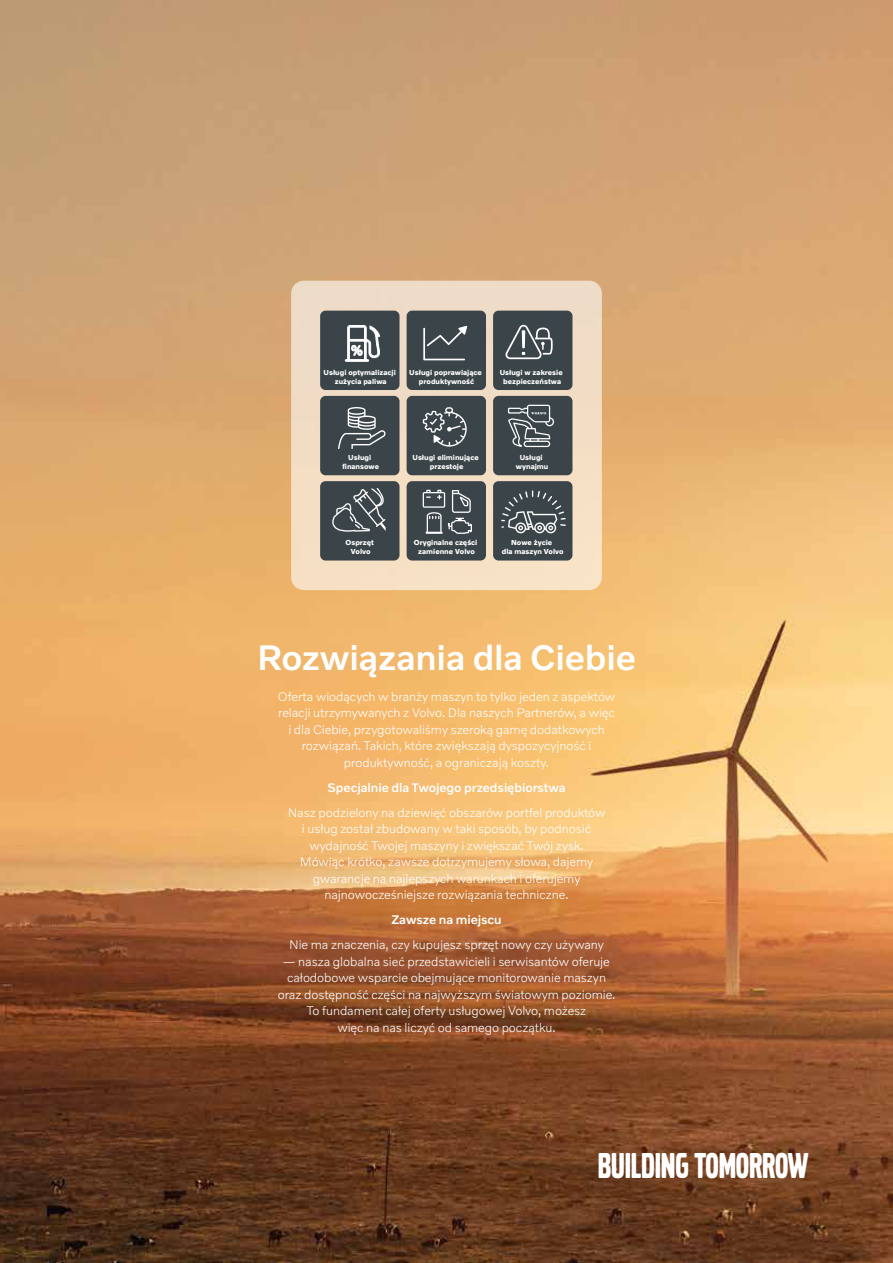
<style>
.page{position:relative;width:893px;height:1263px;background:#fff}
.page>*{position:absolute;margin:0;border:0;box-sizing:border-box;transform-origin:0 0}
.t1{font:37.5px "Volvo Broad Pro";letter-spacing:-.005em;color:#fff}
.t2{font:500 36px "Volvo Novum";letter-spacing:-.005em;color:#fff}
.t3{font:300 12.75px/16.5px "Volvo Novum";letter-spacing:-.005em;color:#fff;text-align:center}
.t4{font:500 12.75px "Volvo Novum";letter-spacing:-.005em;color:#fff}
.t5{font:700 7.35px/8.9px "Volvo Novum";color:#fff;text-align:center}
</style>
<div class="page">
<img style="left:0;top:0;width:893px;height:1263px">
<div style="left:291px;top:281px;width:311px;height:309px;background:#f1dcc5;border-radius:13px"></div>
<div style="left:493px;top:481px;width:79px;height:79px;background:#3b4448;border-radius:5px"></div>
<svg style="left:501px;top:490px;width:65px;height:43px"></svg>
<div style="left:407px;top:481px;width:79px;height:79px;background:#3b4448;border-radius:5px"></div>
<svg style="left:423px;top:490px;width:49px;height:44px"></svg>
<div style="left:320px;top:481px;width:79px;height:79px;background:#3b4448;border-radius:5px"></div>
<svg style="left:332px;top:488px;width:54px;height:44px"></svg>
<div style="left:493px;top:396px;width:79px;height:79px;background:#3b4448;border-radius:5px"></div>
<svg style="left:508px;top:405px;width:46px;height:42px"></svg>
<div style="left:407px;top:396px;width:79px;height:79px;background:#3b4448;border-radius:5px"></div>
<svg style="left:423px;top:407px;width:44px;height:40px"></svg>
<div style="left:320px;top:396px;width:79px;height:79px;background:#3b4448;border-radius:5px"></div>
<svg style="left:338px;top:407px;width:48px;height:42px"></svg>
<div style="left:493px;top:311px;width:79px;height:79px;background:#3b4448;border-radius:5px"></div>
<svg style="left:505px;top:325px;width:48px;height:34px"></svg>
<hr style="left:522px;top:330px;width:3px;height:18px;background:#fff">
<div style="left:407px;top:311px;width:79px;height:79px;background:#3b4448;border-radius:5px"></div>
<svg style="left:423px;top:326px;width:44px;height:34px"></svg>
<div style="left:320px;top:311px;width:79px;height:79px;background:#3b4448;border-radius:5px"></div>
<svg style="left:345px;top:325px;width:35px;height:37px"></svg>
<p class="t5" style="left:324px;top:367px;width:74px">Usługi optymalizacji zużycia paliwa</p>
<p class="t5" style="left:409px;top:367px;width:74px">Usługi poprawiające produktywność</p>
<p class="t5" style="left:500px;top:367px;width:64px">Usługi w zakresie bezpieczeństwa</p>
<p class="t5" style="left:342px;top:453px;width:38px">Usługi finansowe</p>
<p class="t5" style="left:412px;top:453px;width:68px">Usługi eliminujące przestoje</p>
<p class="t5" style="left:516px;top:453px;width:34px">Usługi wynajmu</p>
<p class="t5" style="left:346px;top:538px;width:30px">Osprzęt<br>Volvo</p>
<p class="t5" style="left:414px;top:538px;width:65px">Oryginalne części zamienne Volvo</p>
<p class="t5" style="left:502px;top:538px;width:63px">Nowe życie<br>dla maszyn Volvo</p>
<h2 class="t2" style="left:257px;top:634px;width:380px">Rozwiązania dla Ciebie</h2>
<p class="t3" style="left:278px;top:688px;width:339px">Oferta wiodących w branży maszyn to tylko jeden z aspektów relacji utrzymywanych z Volvo. Dla naszych Partnerów, a więc i dla Ciebie, przygotowaliśmy szeroką gamę dodatkowych rozwiązań. Takich, które zwiększają dyspozycyjność i produktywność, a ograniczają koszty.</p>
<p class="t4" style="left:327px;top:779px;width:240px">Specjalnie dla Twojego przedsiębiorstwa</p>
<p class="t3" style="left:288px;top:804px;width:319px">Nasz podzielony na dziewięć obszarów portfel produktów i usług został zbudowany w taki sposób, by podnosić wydajność Twojej maszyny i zwiększać Twój zysk.<br>Mówiąc krótko, zawsze dotrzymujemy słowa, dajemy gwarancje na najlepszych warunkach i oferujemy najnowocześniejsze rozwiązania techniczne.</p>
<p class="t4" style="left:391px;top:912px;width:112px">Zawsze na miejscu</p>
<p class="t3" style="left:289px;top:936px;width:316px">Nie ma znaczenia, czy kupujesz sprzęt nowy czy używany</p>
<p class="t3" style="left:278px;top:953px;width:339px">— nasza globalna sieć przedstawicieli i serwisantów oferuje całodobowe wsparcie obejmujące monitorowanie maszyn oraz dostępność części na najwyższym światowym poziomie.<br>To fundament całej oferty usługowej Volvo, możesz<br>więc na nas liczyć od samego początku.</p>
<h1 class="t1" style="left:598px;top:1148px;width:212px">BUILDING TOMORROW</h1>
</div>
